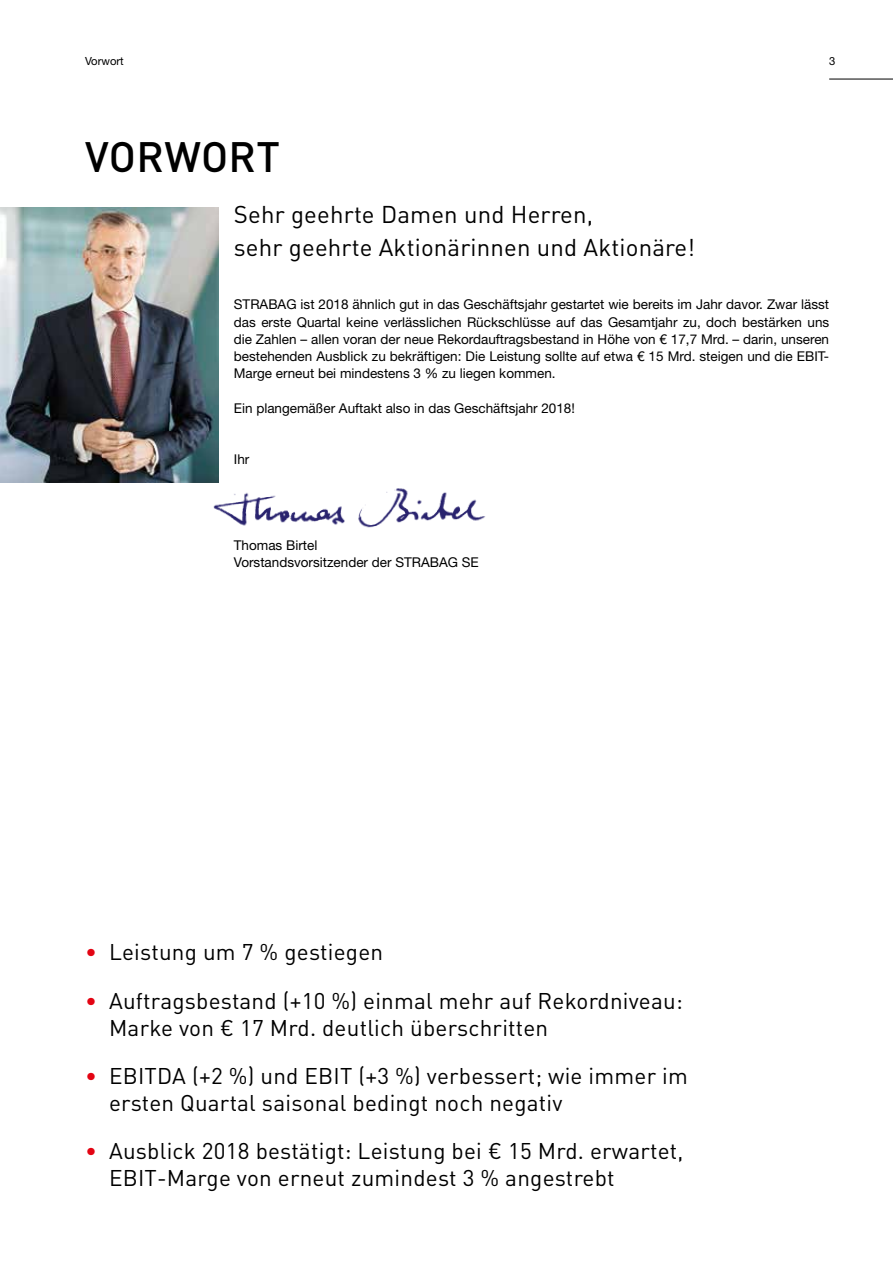
<style>
.page{position:relative;width:893px;height:1263px;background:#fff}
.page>*{position:absolute;margin:0;border:0;box-sizing:border-box;transform-origin:0 0}
.t1{font:500 42px "DIN Pro";letter-spacing:.01em;color:#000}
.t2{font:24px/33px "DIN Pro";letter-spacing:.005em;color:#000}
.t3{font:22.5px/27px "DIN Pro";letter-spacing:.01em;color:#000}
.t4{font:13.5px/17.2px "Helvetica Neue LT Pro";color:#000;text-align:justify}
.t5{font:11.25px "Helvetica Neue LT Pro";color:#000}
.s1{color:#e30413}
</style>
<div class="page">
<hr style="left:829px;top:79px;width:64px;height:1px;background:#000">
<img style="left:213px;top:488px;width:273px;height:40px">
<img style="left:0;top:208px;width:219px;height:275px">
<p class="t5" style="left:85px;top:54px;width:40px">Vorwort</p>
<p class="t5" style="left:829px;top:54px;width:8px">3</p>
<h1 class="t1" style="left:85px;top:128px;width:196px">VORWORT</h1>
<h2 class="t2" style="left:234px;top:197px;width:463px">Sehr geehrte Damen und Herren,<br>sehr geehrte Aktionärinnen und Aktionäre!</h2>
<p class="t4" style="left:234px;top:296px;width:597px">STRABAG ist 2018 ähnlich gut in das Geschäftsjahr gestartet wie bereits im Jahr davor. Zwar lässt das erste Quartal keine verlässlichen Rückschlüsse auf das Gesamtjahr zu, doch bestärken uns die Zahlen – allen voran der neue Rekordauftragsbestand in Höhe von € 17,7 Mrd. – darin, unseren bestehenden Ausblick zu bekräftigen: Die Leistung sollte auf etwa € 15 Mrd. steigen und die EBIT-Marge erneut bei mindestens 3 % zu liegen kommen.</p>
<p class="t4" style="left:234px;top:399px;width:343px">Ein plangemäßer Auftakt also in das Geschäftsjahr 2018!</p>
<p class="t4" style="left:234px;top:450px;width:17px">Ihr</p>
<p class="t4" style="left:234px;top:536px;width:246px">Thomas Birtel<br>Vorstandsvorsitzender der STRABAG SE</p>
<h3 class="t3" style="left:85px;top:938px;width:300px"><span class="s1">•</span> Leistung um 7 % gestiegen</h3>
<h3 class="t3" style="left:109px;top:986px;width:575px;text-indent:-24px"><span class="s1">•</span> Auftragsbestand (+10 %) einmal mehr auf Rekordniveau:<br>Marke von € 17 Mrd. deutlich überschritten</h3>
<h3 class="t3" style="left:109px;top:1061px;width:580px;text-indent:-24px"><span class="s1">•</span> EBITDA (+2 %) und EBIT (+3 %) verbessert; wie immer im ersten Quartal saisonal bedingt noch negativ</h3>
<h3 class="t3" style="left:109px;top:1136px;width:576px;text-indent:-24px"><span class="s1">•</span> Ausblick 2018 bestätigt: Leistung bei € 15 Mrd. erwartet,<br>EBIT-Marge von erneut zumindest 3 % angestrebt</h3>
</div>
